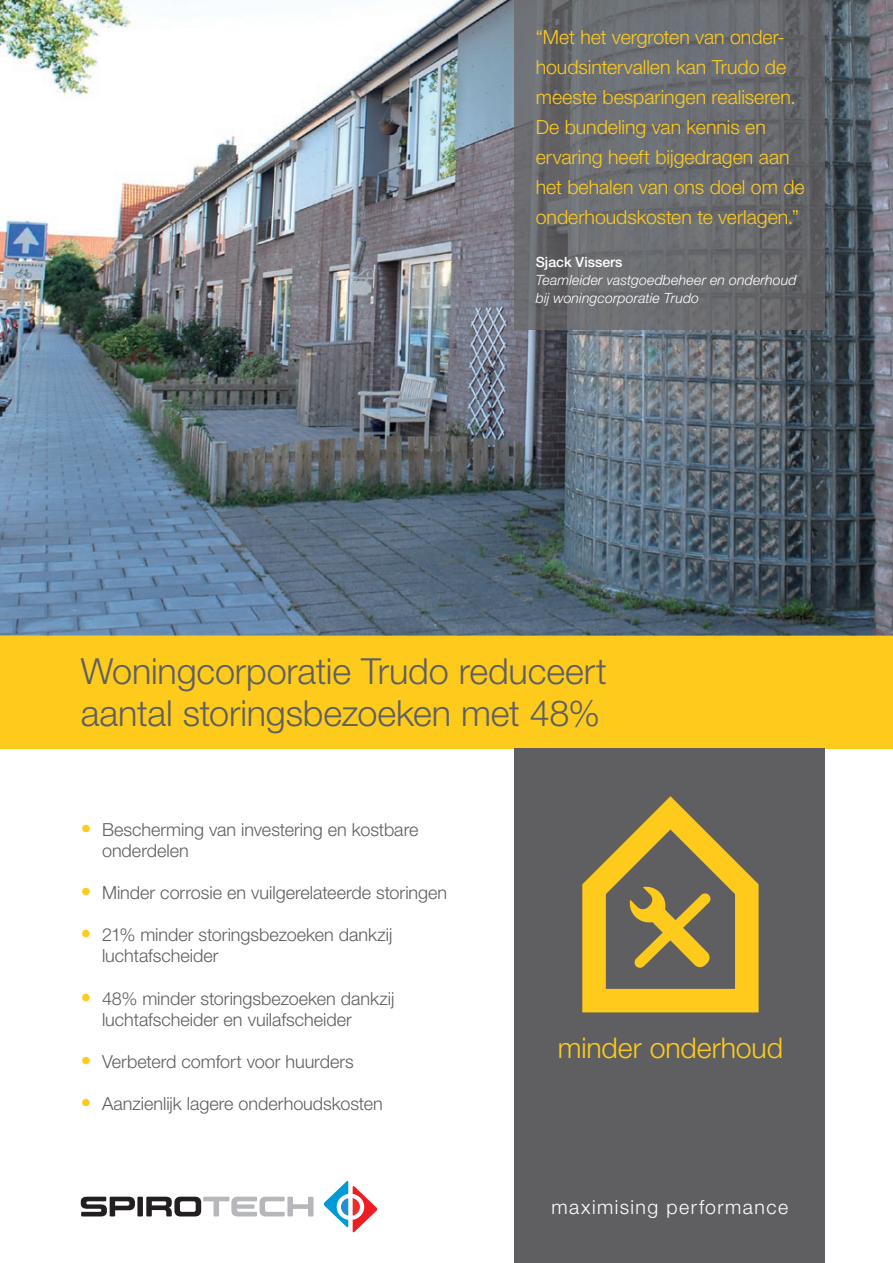
<style>
.page{position:relative;width:893px;height:1263px;background:#fff}
.page>*{position:absolute;margin:0;border:0;box-sizing:border-box;transform-origin:0 0}
.t1{font:300 36px/42px "Helvetica Neue LT Std";letter-spacing:-.005em;color:#5f5f62}
.t2{font:300 28.5px "Helvetica Neue LT Std";letter-spacing:-.005em;color:#fecb1d}
.t3{font:300 19.5px/30px "Helvetica Neue LT Std";color:#fecb1d}
.t4{font:300 19.5px "Helvetica Neue LT Std";letter-spacing:.075em;color:#fff}
.t5{font:300 18px/21px "Helvetica Neue LT Std";color:#5f5f62}
.t6{font:italic 300 14.1px/18px "Helvetica Neue LT Std";letter-spacing:.01em;color:#fff}
.t7{font:500 14.1px "Helvetica Neue LT Std";color:#fff}
.s1{font-size:21px;color:#fecb1d}
</style>
<div class="page">
<div style="left:0;top:636px;width:893px;height:112px;background:#fecb1d"></div>
<img style="left:0;top:0;width:893px;height:636px">
<svg style="left:81px;top:1197px;width:54px;height:19px"></svg>
<div style="left:137px;top:1197px;width:6px;height:19px;background:#231f20"></div>
<svg style="left:146px;top:1197px;width:167px;height:19px"></svg>
<svg style="left:324px;top:1181px;width:53px;height:51px"></svg>
<div style="left:514px;top:748px;width:311px;height:515px;background:#5f5f62"></div>
<img style="left:514px;top:0;width:311px;height:330px">
<svg style="left:582px;top:796px;width:177px;height:216px"></svg>
<p class="t3" style="left:536px;top:21px;width:270px">“Met het vergroten van onder&shy;houds intervallen kan Trudo de meeste besparingen realiseren.<br>De bundeling van kennis en ervaring heeft bijgedragen aan het behalen van ons doel om de onderhoudskosten te verlagen.”</p>
<p class="t7" style="left:536px;top:254px;width:88px">Sjack Vissers</p>
<p class="t6" style="left:536px;top:271px;width:262px">Teamleider vastgoedbeheer en onderhoud bij woningcorporatie Trudo</p>
<h1 class="t1" style="left:81px;top:649px;width:527px">Woningcorporatie Trudo reduceert aantal storingsbezoeken met 48%</h1>
<p class="t5" style="left:102px;top:818px;width:318px;text-indent:-21px"><span class="s1">•</span> Bescherming van investering en kostbare onderdelen</p>
<p class="t5" style="left:81px;top:882px;width:368px"><span class="s1">•</span> Minder corrosie en vuilgerelateerde storingen</p>
<p class="t5" style="left:102px;top:924px;width:292px;text-indent:-21px"><span class="s1">•</span> 21% minder storingsbezoeken dankzij luchtafscheider</p>
<p class="t5" style="left:102px;top:987px;width:294px;text-indent:-21px"><span class="s1">•</span> 48% minder storingsbezoeken dankzij luchtafscheider en vuilafscheider</p>
<p class="t5" style="left:81px;top:1050px;width:275px"><span class="s1">•</span> Verbeterd comfort voor huurders</p>
<p class="t5" style="left:81px;top:1093px;width:304px"><span class="s1">•</span> Aanzienlijk lagere onderhoudskosten</p>
<h2 class="t2" style="left:558px;top:1030px;width:227px">minder onderhoud</h2>
<p class="t4" style="left:551px;top:1195px;width:238px">maximising performance</p>
<p class="t4" style="left:560px;top:1195px;width:191px">www.spirotech.com</p>
</div>
